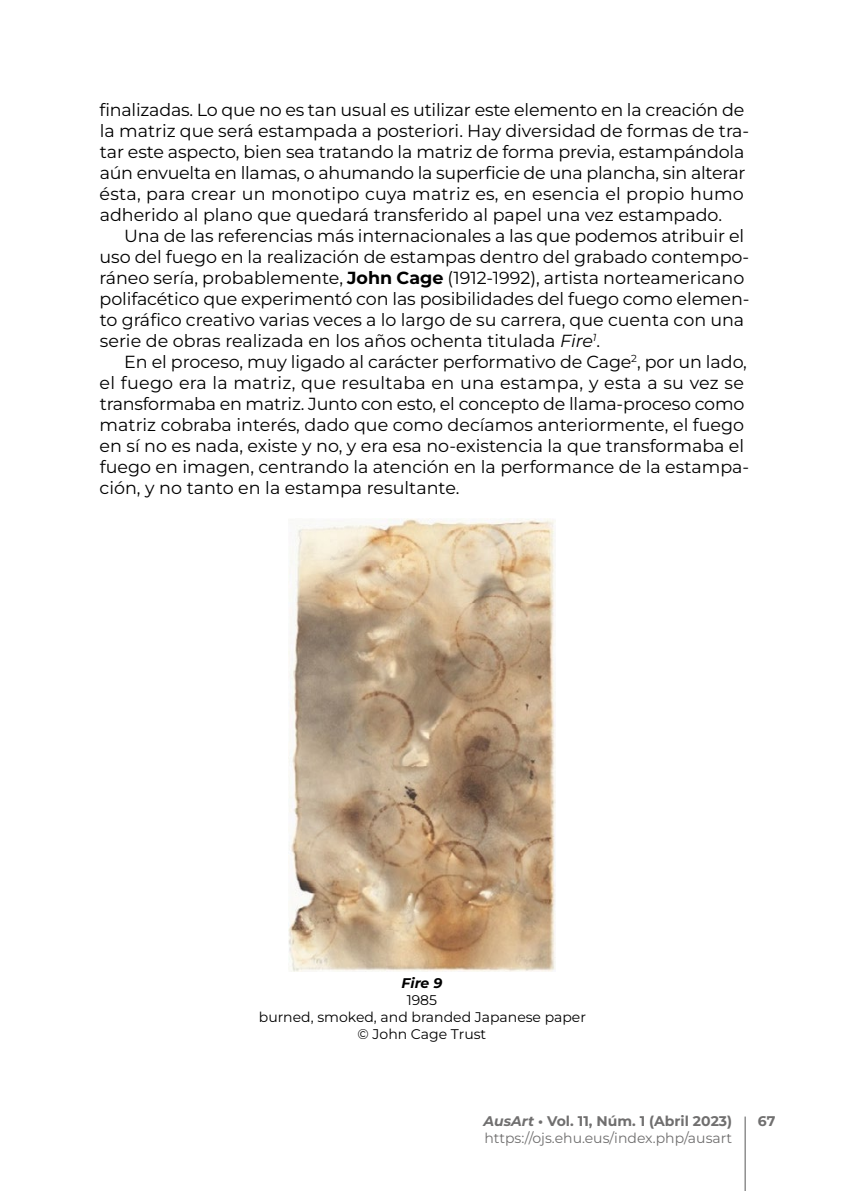
<style>
.page{position:relative;width:844px;height:1191px;background:#fff}
.page>*{position:absolute;margin:0;border:0;box-sizing:border-box;transform-origin:0 0}
.t1{font:17.5px/21px "Montserrat";letter-spacing:-.005em;color:#000}
.t2{font:14px/16.8px "Montserrat";color:#000;text-align:center}
.t3{font:14px "Montserrat";color:#706f6f}
.t4{font:700 14px "Montserrat";color:#706f6f}
.t5{font:italic 700 14px "Montserrat";color:#000}
.s1{font-weight:700}
.s2{font-style:italic}
</style>
<div class="page">
<hr style="left:744px;top:1116px;width:1px;height:75px;background:#575756">
<img style="left:288px;top:518px;width:267px;height:453px">
<p class="t1" style="left:99px;top:99px;width:651px">finalizadas. Lo que no es tan usual es utilizar este elemento en la creación de la matriz que será estampada a posteriori. Hay diversidad de formas de tra&shy;tar este aspecto, bien sea tratando la matriz de forma previa, estampándola aún envuelta en llamas, o ahumando la superficie de una plancha, sin alterar ésta, para crear un monotipo cuya matriz es, en esencia el propio humo adherido al plano que quedará transferido al papel una vez estampado.</p>
<p class="t1" style="left:99px;top:225px;width:651px;text-indent:25px">Una de las referencias más internacionales a las que podemos atribuir el uso del fuego en la realización de estampas dentro del grabado contempo&shy;ráneo sería, probablemente, <span class="s1">John Cage</span> (1912-1992), artista norteamericano polifacético que experimentó con las posibilidades del fuego como elemen&shy;to gráfico creativo varias veces a lo largo de su carrera, que cuenta con una serie de obras realizada en los años ochenta titulada <span class="s2">Fire</span><sup>1</sup>.</p>
<p class="t1" style="left:100px;top:351px;width:651px;text-indent:25px">En el proceso, muy ligado al carácter performativo de Cage<sup>2</sup>, por un lado, el fuego era la matriz, que resultaba en una estampa, y esta a su vez se transformaba en matriz. Junto con esto, el concepto de llama-proceso como matriz cobraba interés, dado que como decíamos anteriormente, el fuego en sí no es nada, existe y no, y era esa no-existencia la que transformaba el fuego en imagen, centrando la atención en la performance de la estampa&shy;ción, y no tanto en la estampa resultante.</p>
<p class="t5" style="left:401px;top:974px;width:42px">Fire 9</p>
<p class="t2" style="left:259px;top:991px;width:328px">1985<br>burned, smoked, and branded Japanese paper © John Cage Trust</p>
<p class="t4" style="left:483px;top:1112px;width:250px"><span class="s2">AusArt</span> • Vol. 11, Núm. 1 (Abril 2023)</p>
<p class="t4" style="left:757px;top:1112px;width:19px">67</p>
<p class="t3" style="left:484px;top:1128px;width:249px">https://ojs.ehu.eus/index.php/ausart</p>
</div>
